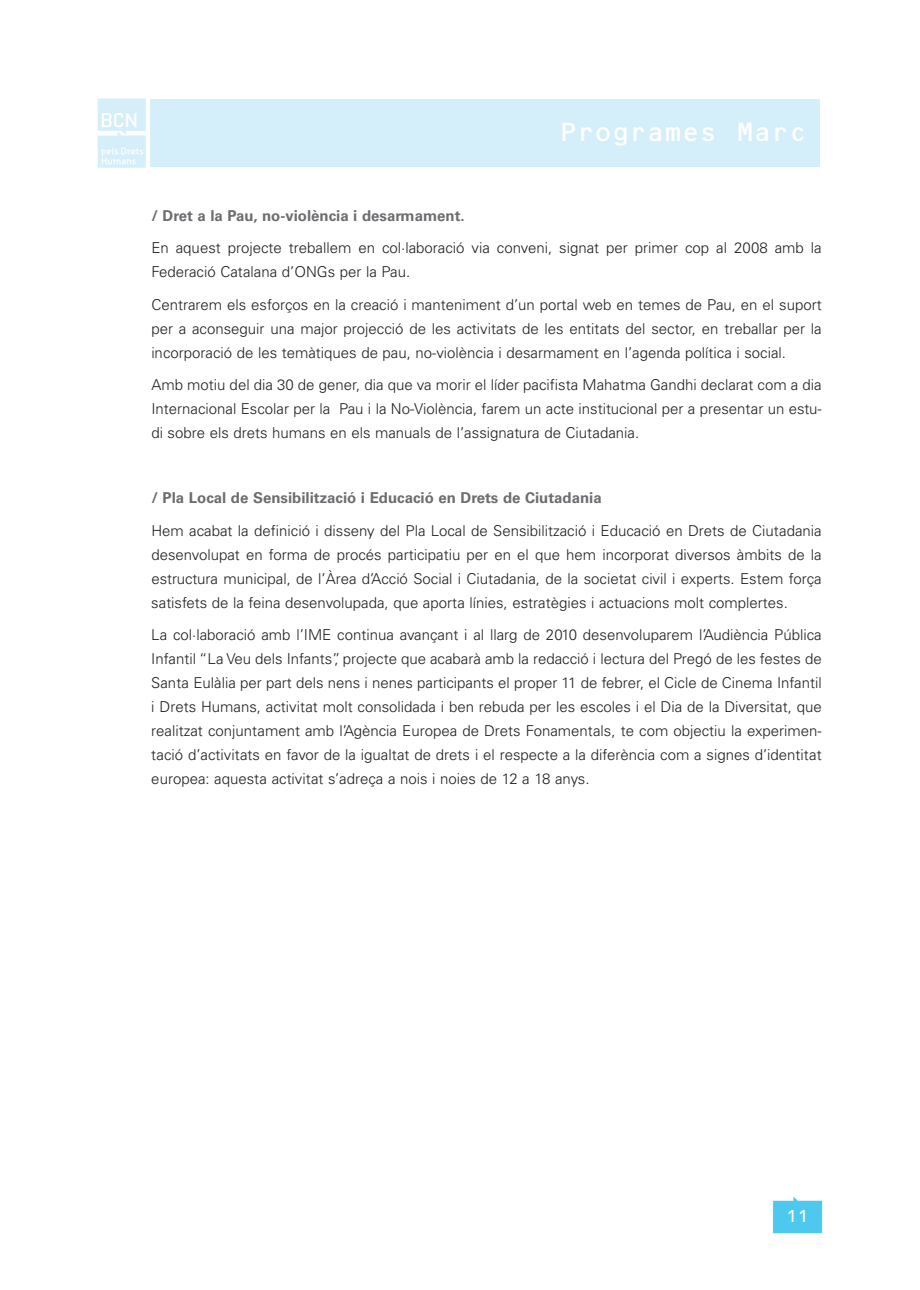
<style>
.page{position:relative;width:920px;height:1290px;background:#fff}
.page>*{position:absolute;margin:0;border:0;box-sizing:border-box;transform-origin:0 0}
.t1{font:27px "OCRB Alternate";letter-spacing:-.07em;color:#fff}
.t2{font:16.5px "OCRB";color:#fff}
.t3{font:300 15px/24px "Univers";color:#231f20;text-align:justify}
.t4{font:700 15px "Univers";color:#6c6d70}
</style>
<div class="page">
<img style="left:773px;top:1196px;width:50px;height:38px">
<img style="left:97px;top:98px;width:49px;height:70px">
<div style="left:150px;top:99px;width:670px;height:68px;background:#d4eff9"></div>
<h1 class="t1" style="left:559px;top:121px;width:250px">Programes Marc</h1>
<p class="t4" style="left:151px;top:210px;width:315px">/ Dret a la Pau, no-violència i desarmament.</p>
<p class="t3" style="left:151px;top:237px;width:672px">En aquest projecte treballem en col·laboració via conveni, signat per primer cop al 2008 amb la<br>Federació Catalana d’ONGs per la Pau.</p>
<p class="t3" style="left:151px;top:294px;width:672px">Centrarem els esforços en la creació i manteniment d’un portal web en temes de Pau, en el suport per a aconseguir una major projecció de les activitats de les entitats del sector, en treballar per la incorporació de les temàtiques de pau, no-violència i desarmament en l’agenda política i social.</p>
<p class="t3" style="left:151px;top:374px;width:672px">Amb motiu del dia 30 de gener, dia que va morir el líder pacifista Mahatma Gandhi declarat com a dia Internacional Escolar per la Pau i la No-Violència, farem un acte institucional per a presentar un estu&shy;di sobre els drets humans en els manuals de l’assignatura de Ciutadania.</p>
<p class="t4" style="left:151px;top:493px;width:452px">/ Pla Local de Sensibilització i Educació en Drets de Ciutadania</p>
<p class="t3" style="left:151px;top:520px;width:672px">Hem acabat la definició i disseny del Pla Local de Sensibilització i Educació en Drets de Ciutadania desenvolupat en forma de procés participatiu per en el que hem incorporat diversos àmbits de la estructura municipal, de l’Àrea d’Acció Social i Ciutadania, de la societat civil i experts. Estem força satisfets de la feina desenvolupada, que aporta línies, estratègies i actuacions molt complertes.</p>
<p class="t3" style="left:151px;top:624px;width:672px">La col·laboració amb l’IME continua avançant i al llarg de 2010 desenvoluparem l’Audiència Pública Infantil “La Veu dels Infants”, projecte que acabarà amb la redacció i lectura del Pregó de les festes de Santa Eulàlia per part dels nens i nenes participants el proper 11 de febrer, el Cicle de Cinema Infantil i Drets Humans, activitat molt consolidada i ben rebuda per les escoles i el Dia de la Diversitat, que realitzat conjuntament amb l’Agència Europea de Drets Fonamentals, te com objectiu la experimen&shy;tació d’activitats en favor de la igualtat de drets i el respecte a la diferència com a signes d’identitat europea: aquesta activitat s’adreça a nois i noies de 12 a 18 anys.</p>
<p class="t2" style="left:786px;top:1210px;width:25px">11</p>
</div>
